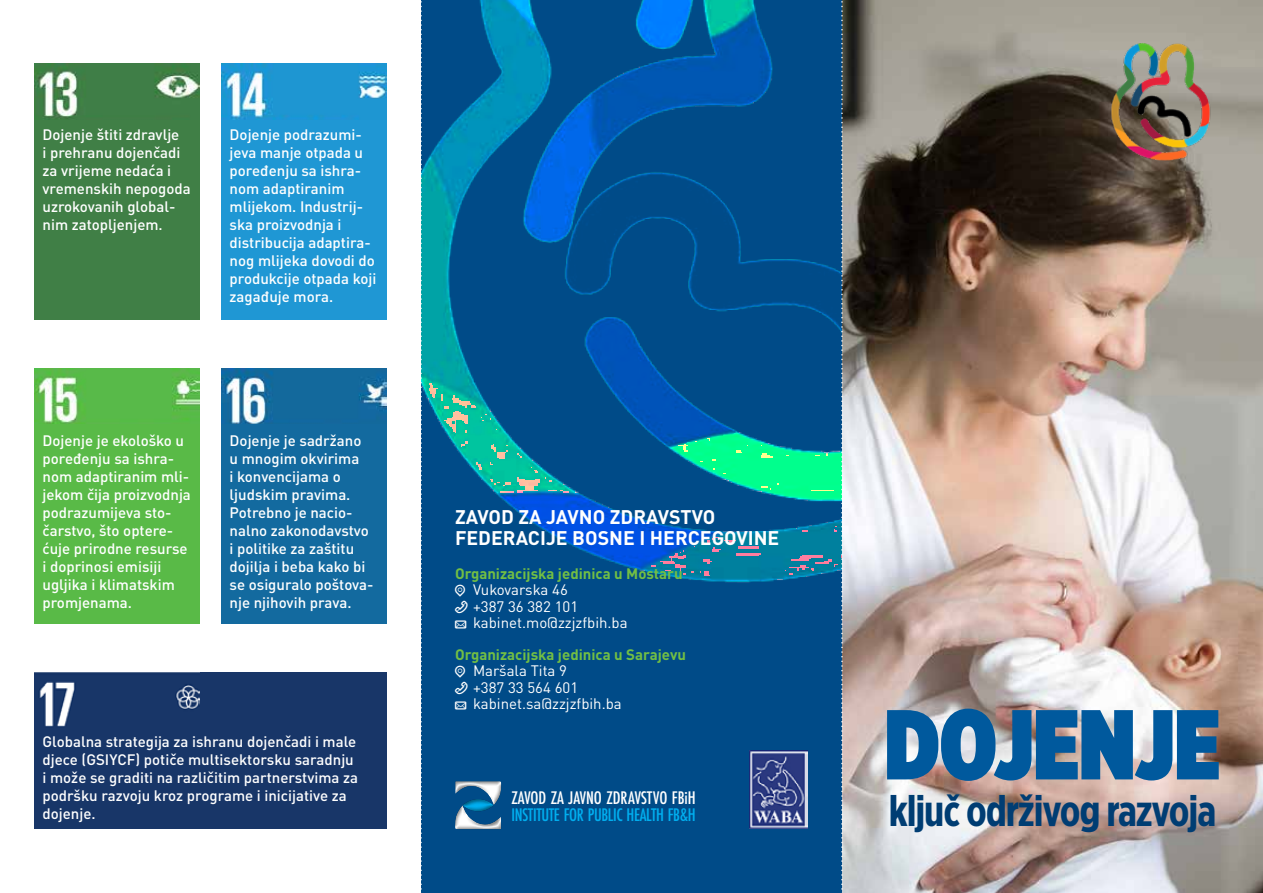
<style>
.page{position:relative;width:1263px;height:893px;background:#fff}
.page>*{position:absolute;margin:0;border:0;box-sizing:border-box;transform-origin:0 0}
.t1{font:900 99px "Gotham X Narrow";letter-spacing:-.005em;color:#00599d}
.t2{font:700 43.5px "Gotham X Narrow";letter-spacing:-.025em;color:#003d73}
.t3{font:700 19.5px/21px "DIN Pro";color:#fff}
.t4{font:500 19.05px "Futura PT Cond";letter-spacing:-.02em;color:#00aeef}
.t5{font:500 19.05px "Futura PT Cond";color:#fff}
.t6{font:500 15px/18px "DIN Pro";color:#fff}
.t7{font:15px/16.2px "DIN Pro";color:#fff}
.t8{font:700 15px "DIN Pro";color:#72bf44}
</style>
<div class="page">
<img style="left:843px;top:0;width:420px;height:893px">
<div style="left:421px;top:0;width:421px;height:893px;background:#004b88"></div>
<div style="left:34px;top:672px;width:353px;height:157px;background:#183668"></div>
<img style="left:34px;top:672px;width:166px;height:55px">
<img style="left:221px;top:368px;width:166px;height:56px">
<img style="left:34px;top:368px;width:166px;height:56px">
<img style="left:34px;top:64px;width:166px;height:56px">
<img style="left:1101px;top:43px;width:119px;height:118px">
<img style="left:422px;top:0;width:419px;height:583px">
<img style="left:750px;top:751px;width:58px;height:77px">
<div style="left:34px;top:120px;width:166px;height:200px;background:#407f46"></div>
<div style="left:34px;top:424px;width:166px;height:200px;background:#59ba47"></div>
<img style="left:221px;top:64px;width:166px;height:56px">
<div style="left:221px;top:120px;width:166px;height:200px;background:#1f97d4"></div>
<div style="left:221px;top:424px;width:166px;height:200px;background:#136a9f"></div>
<div style="left:454px;top:779px;width:49px;height:51px;background:#000;opacity:.5"></div>
<svg style="left:421px;top:1px;width:1px;height:892px"></svg>
<svg style="left:841px;top:0;width:2px;height:893px"></svg>
<p class="t6" style="left:43px;top:124px;width:150px">Dojenje štiti zdravlje<br>i prehranu dojenčadi za vrijeme nedaća i vremenskih nepogoda uzrokovanih global&shy;nim zatopljenjem.</p>
<p class="t6" style="left:230px;top:124px;width:148px">Dojenje podrazumi&shy;jeva manje otpada u poređenju sa ishra&shy;nom adaptiranim mlijekom. Industrij&shy;ska proizvodnja i distribucija adaptira&shy;nog mlijeka dovodi do produkcije otpada koji zagađuje mora.</p>
<p class="t6" style="left:43px;top:430px;width:150px">Dojenje je ekološko u poređenju sa ishra&shy;nom adaptiranim mli&shy;jekom čija proizvodnja podrazumijeva sto&shy;čarstvo, što optere&shy;ćuje prirodne resurse i doprinosi emisiji ugljika i klimatskim promjenama.</p>
<p class="t6" style="left:230px;top:430px;width:145px">Dojenje je sadržano u mnogim okvirima<br>i konvencijama o ljudskim pravima.<br>Potrebno je nacio&shy;nalno zakonodavstvo i politike za zaštitu dojilja i beba kako bi se osiguralo poštova&shy;nje njihovih prava.</p>
<p class="t6" style="left:43px;top:731px;width:317px">Globalna strategija za ishranu dojenčadi i male djece (GSIYCF) potiče multisektorsku saradnju i može se graditi na različitim partnerstvima za podršku razvoju kroz programe i inicijative za dojenje.</p>
<h3 class="t3" style="left:455px;top:504px;width:326px">ZAVOD ZA JAVNO ZDRAVSTVO<br>FEDERACIJE BOSNE I HERCEGOVINE</h3>
<p class="t8" style="left:455px;top:561px;width:229px">Organizacijska jedinica u Mostaru</p>
<p class="t7" style="left:473px;top:580px;width:156px">Vukovarska 46<br>+387 36 382 101 kabinet.mo@zzjzfbih.ba</p>
<p class="t8" style="left:455px;top:642px;width:232px">Organizacijska jedinica u Sarajevu</p>
<p class="t7" style="left:473px;top:661px;width:150px">Maršala Tita 9<br>+387 33 564 601 kabinet.sa@zzjzfbih.ba</p>
<p class="t5" style="left:511px;top:787px;width:186px">ZAVOD ZA JAVNO ZDRAVSTVO FBiH</p>
<p class="t4" style="left:511px;top:803px;width:186px">INSTITUTE FOR PUBLIC HEALTH FB&amp;H</p>
<h1 class="t1" style="left:884px;top:682px;width:337px">DOJENJE</h1>
<h2 class="t2" style="left:889px;top:784px;width:329px">ključ održivog razvoja</h2>
</div>
